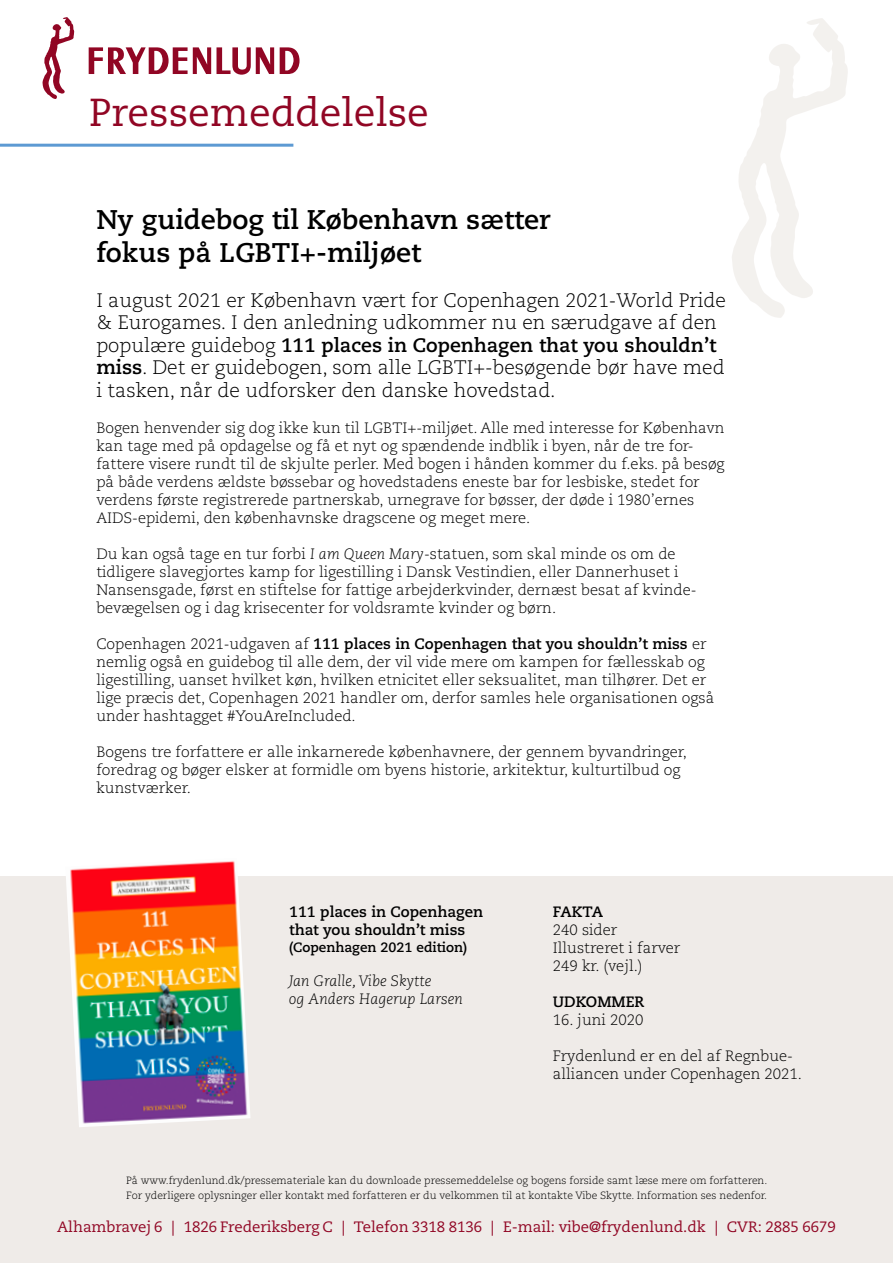
<style>
.page{position:relative;width:893px;height:1263px;background:#fff}
.page>*{position:absolute;margin:0;border:0;box-sizing:border-box;transform-origin:0 0}
.t1{font:39px "Caecilia";color:#910624}
.t2{font:700 27px/32.4px "Caecilia";color:#000}
.t3{font:300 19.5px/22.5px "Caecilia";color:#000}
.t4{font:300 15px/18px "Caecilia";color:#000}
.t5{font:15px "Caecilia";color:#910624}
.t6{font:700 15px/18px "Caecilia";color:#000}
.t7{font:italic 300 15px/18px "Caecilia LT Std";color:#000}
.t8{font:700 13.5px "Caecilia";color:#000}
.t9{font:300 10.5px/15px "Caecilia LT Std";color:#000}
.s1{font-weight:700}
.s2{font-style:italic}
</style>
<div class="page">
<svg style="left:732px;top:18px;width:116px;height:300px"></svg>
<hr style="left:0;top:144px;width:293px;height:3px;background:#5d9ad3">
<div style="left:0;top:876px;width:893px;height:387px;background:#efebe8"></div>
<svg style="left:43px;top:17px;width:32px;height:82px"></svg>
<svg style="left:89px;top:47px;width:122px;height:27px"></svg>
<svg style="left:217px;top:47px;width:57px;height:28px"></svg>
<svg style="left:280px;top:47px;width:20px;height:27px"></svg>
<img style="left:66px;top:861px;width:184px;height:266px">
<h1 class="t1" style="left:89px;top:90px;width:341px">Pressemeddelelse</h1>
<h2 class="t2" style="left:96px;top:204px;width:456px">Ny guidebog til København sætter fokus på LGBTI+-miljøet</h2>
<p class="t3" style="left:96px;top:289px;width:631px">I august 2021 er København vært for Copenhagen 2021-World Pride &amp; Eurogames. I den anledning udkommer nu en særudgave af den populære guidebog <span class="s1">111 places in Copenhagen that you shouldn’t miss</span>. Det er guidebogen, som alle LGBTI+-besøgende bør have med i tasken, når de udforsker den danske hovedstad.</p>
<p class="t4" style="left:96px;top:419px;width:630px">Bogen henvender sig dog ikke kun til LGBTI+-miljøet. Alle med interesse for København kan tage med på opdagelse og få et nyt og spændende indblik i byen, når de tre for&shy;fattere visere rundt til de skjulte perler. Med bogen i hånden kommer du f.eks. på besøg på både verdens ældste bøssebar og hovedstadens eneste bar for lesbiske, stedet for verdens første registrerede partnerskab, urnegrave for bøsser, der døde i 1980’ernes AIDS-epidemi, den københavnske dragscene og meget mere.</p>
<p class="t4" style="left:96px;top:545px;width:599px">Du kan også tage en tur forbi <span class="s2">I am Queen Mary</span>-statuen, som skal minde os om de tidligere slavegjortes kamp for ligestilling i Dansk Vestindien, eller Dannerhuset i Nansensgade, først en stiftelse for fattige arbejderkvinder, dernæst besat af kvinde&shy;bevægelsen og i dag krisecenter for voldsramte kvinder og børn.</p>
<p class="t4" style="left:96px;top:635px;width:619px">Copenhagen 2021-udgaven af <span class="s1">111 places in Copenhagen that you shouldn’t miss</span> er nemlig også en guidebog til alle dem, der vil vide mere om kampen for fællesskab og ligestilling, uanset hvilket køn, hvilken etnicitet eller seksualitet, man tilhører. Det er lige præcis det, Copenhagen 2021 handler om, derfor samles hele organisationen også under hashtagget #YouAreIncluded.</p>
<p class="t4" style="left:96px;top:743px;width:592px">Bogens tre forfattere er alle inkarnerede københavnere, der gennem byvandringer, foredrag og bøger elsker at formidle om byens historie, arkitektur, kulturtilbud og kunstværker.</p>
<p class="t6" style="left:289px;top:903px;width:196px">111 places in Copenhagen that you shouldn’t miss</p>
<p class="t8" style="left:289px;top:939px;width:179px">(Copenhagen 2021 edition)</p>
<p class="t7" style="left:289px;top:972px;width:175px">Jan Gralle, Vibe Skytte<br>og Anders Hagerup Larsen</p>
<p class="t6" style="left:553px;top:903px;width:52px">FAKTA</p>
<p class="t4" style="left:553px;top:921px;width:129px">240 sider<br>Illustreret i farver<br>249 kr. (vejl.)</p>
<p class="t6" style="left:553px;top:993px;width:93px">UDKOMMER</p>
<p class="t4" style="left:553px;top:1011px;width:92px">16. juni 2020</p>
<p class="t4" style="left:553px;top:1047px;width:251px">Frydenlund er en del af Regnbue&shy;alliancen under Copenhagen 2021.</p>
<p class="t9" style="left:126px;top:1173px;width:643px">På www.frydenlund.dk/pressemateriale kan du downloade pressemeddelelse og bogens forside samt læse mere om forfatteren.<br>For yderligere oplysninger eller kontakt med forfatteren er du velkommen til at kontakte Vibe Skytte. Information ses nedenfor.</p>
<p class="t5" style="left:57px;top:1218px;width:780px">Alhambravej 6 | 1826 Frederiksberg C | Telefon 3318 8136 | E-mail: vibe@frydenlund.dk | CVR: 2885 6679</p>
</div>
